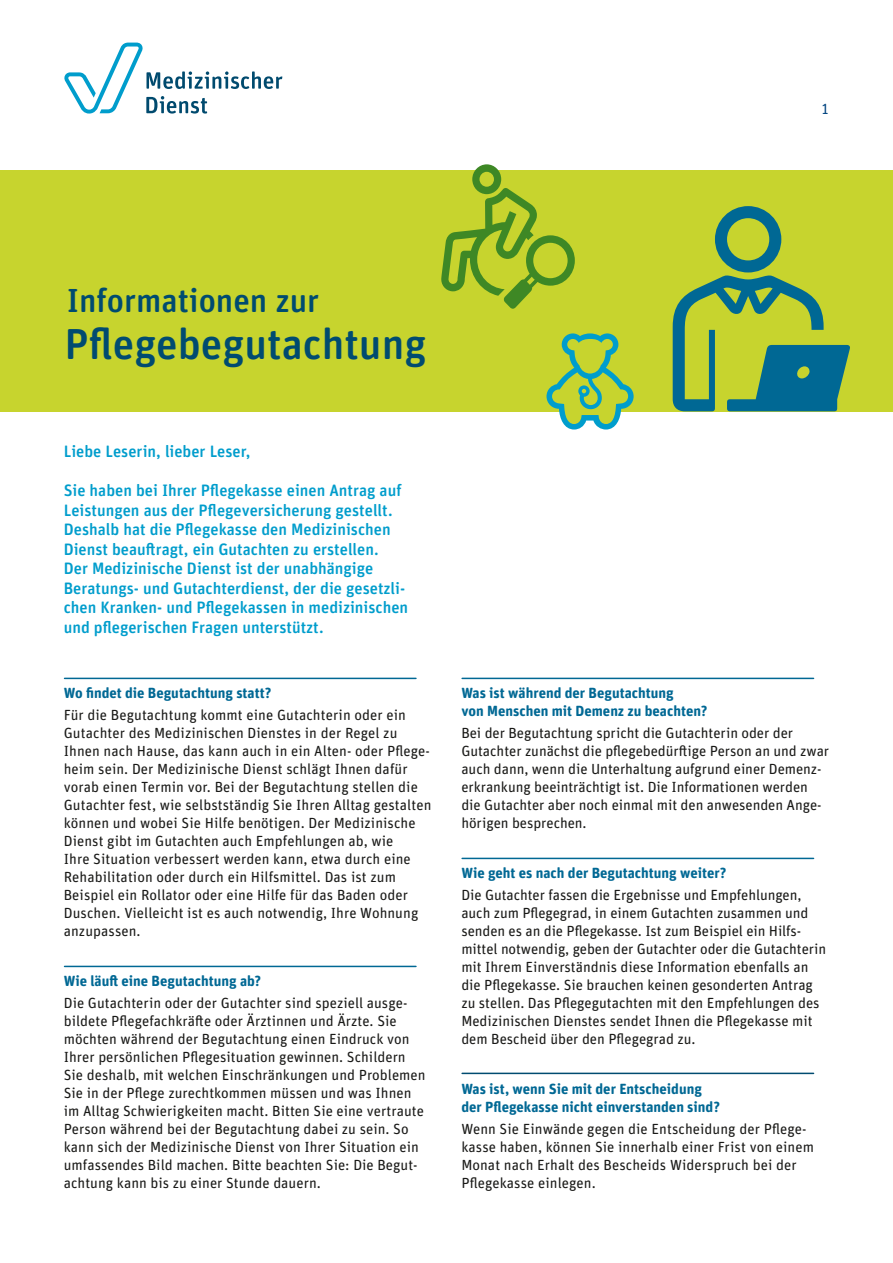
<style>
.page{position:relative;width:893px;height:1263px;background:#fff}
.page>*{position:absolute;margin:0;border:0;box-sizing:border-box;transform-origin:0 0}
.Titel_H1{font:500 43.2px "Unit Rounded Pro";color:#004b70}
.Titel_H1-2{font:500 33.3px "Unit Rounded Pro";color:#004b70}
.Einleser{font:500 16.5px/19.5px "Unit Rounded Pro";color:#009dcc}
.t1{font:14.7px/18px "Unit Rounded Pro";color:#1a1a18}
.Absatzheadline{font:700 14.7px/18px "Unit Rounded Pro";color:#006894}
.t2{font:14.7px "Unit Rounded OT";color:#064882}
</style>
<div class="page">
<div style="left:0;top:170px;width:893px;height:241px;background:#c7d42e"></div>
<hr style="left:65px;top:678px;width:351px;height:1px;background:#006894">
<hr style="left:65px;top:966px;width:351px;height:1px;background:#006894">
<hr style="left:462px;top:678px;width:352px;height:1px;background:#006894">
<hr style="left:462px;top:858px;width:352px;height:1px;background:#006894">
<hr style="left:462px;top:1073px;width:352px;height:1px;background:#004b70">
<svg style="left:64px;top:42px;width:218px;height:72px"></svg>
<svg style="left:441px;top:164px;width:134px;height:145px"></svg>
<svg style="left:673px;top:206px;width:177px;height:205px"></svg>
<svg style="left:546px;top:333px;width:88px;height:96px"></svg>
<p class="t2" style="left:821px;top:99px;width:10px">1</p>
<h1 class="Titel_H1-2" style="left:67px;top:277px;width:254px">Informationen zur</h1>
<h1 class="Titel_H1" style="left:65px;top:313px;width:363px">Pflegebegutachtung</h1>
<p class="Einleser" style="left:64px;top:441px;width:188px">Liebe Leserin, lieber Leser,</p>
<p class="Einleser" style="left:64px;top:480px;width:346px">Sie haben bei Ihrer Pflegekasse einen Antrag auf Leistungen aus der Pflegeversicherung gestellt.<br>Deshalb hat die Pflegekasse den Medizinischen Dienst beauftragt, ein Gutachten zu erstellen.<br>Der Medizinische Dienst ist der unabhängige Beratungs- und Gutachterdienst, der die gesetzli&shy;chen Kranken- und Pflegekassen in medizinischen und pflegerischen Fragen unterstützt.</p>
<p class="Absatzheadline" style="left:64px;top:683px;width:209px">Wo findet die Begutachtung statt?</p>
<p class="t1" style="left:64px;top:705px;width:369px">Für die Begutachtung kommt eine Gutachterin oder ein Gutachter des Medizinischen Dienstes in der Regel zu Ihnen nach Hause, das kann auch in ein Alten- oder Pflege&shy;heim sein. Der Medizinische Dienst schlägt Ihnen dafür vorab einen Termin vor. Bei der Begutachtung stellen die Gutachter fest, wie selbstständig Sie Ihren Alltag gestalten können und wobei Sie Hilfe benötigen. Der Medizinische Dienst gibt im Gutachten auch Empfehlungen ab, wie<br>Ihre Situation verbessert werden kann, etwa durch eine Rehabilitation oder durch ein Hilfsmittel. Das ist zum Beispiel ein Rollator oder eine Hilfe für das Baden oder Duschen. Vielleicht ist es auch notwendig, Ihre Wohnung anzupassen.</p>
<p class="Absatzheadline" style="left:64px;top:971px;width:199px">Wie läuft eine Begutachtung ab?</p>
<p class="t1" style="left:64px;top:993px;width:363px">Die Gutachterin oder der Gutachter sind speziell ausge&shy;bildete Pflegefachkräfte oder Ärztinnen und Ärzte. Sie möchten während der Begutachtung einen Eindruck von Ihrer persönlichen Pflegesituation gewinnen. Schildern Sie deshalb, mit welchen Einschränkungen und Problemen Sie in der Pflege zurechtkommen müssen und was Ihnen im Alltag Schwierigkeiten macht. Bitten Sie eine vertraute Person während bei der Begutachtung dabei zu sein. So kann sich der Medizinische Dienst von Ihrer Situation ein umfassendes Bild machen. Bitte beachten Sie: Die Begut&shy;achtung kann bis zu einer Stunde dauern.</p>
<p class="Absatzheadline" style="left:461px;top:683px;width:247px">Was ist während der Begutachtung<br>von Menschen mit Demenz zu beachten?</p>
<p class="t1" style="left:461px;top:723px;width:369px">Bei der Begutachtung spricht die Gutachterin oder der Gutachter zunächst die pflegebedürftige Person an und zwar auch dann, wenn die Unterhaltung aufgrund einer Demenz&shy;erkrankung beeinträchtigt ist. Die Informationen werden die Gutachter aber noch einmal mit den anwesenden Ange&shy;hörigen besprechen.</p>
<p class="Absatzheadline" style="left:461px;top:863px;width:267px">Wie geht es nach der Begutachtung weiter?</p>
<p class="t1" style="left:461px;top:885px;width:366px">Die Gutachter fassen die Ergebnisse und Empfehlungen, auch zum Pflegegrad, in einem Gutachten zusammen und senden es an die Pflegekasse. Ist zum Beispiel ein Hilfs&shy;mittel notwendig, geben der Gutachter oder die Gutachterin mit Ihrem Einverständnis diese Information ebenfalls an die Pflegekasse. Sie brauchen keinen gesonderten Antrag zu stellen. Das Pflegegutachten mit den Empfehlungen des Medizinischen Dienstes sendet Ihnen die Pflegekasse mit dem Bescheid über den Pflegegrad zu.</p>
<p class="Absatzheadline" style="left:461px;top:1079px;width:260px">Was ist, wenn Sie mit der Entscheidung der Pflegekasse nicht einverstanden sind?</p>
<p class="t1" style="left:461px;top:1119px;width:354px">Wenn Sie Einwände gegen die Entscheidung der Pflege&shy;kasse haben, können Sie innerhalb einer Frist von einem Monat nach Erhalt des Bescheids Widerspruch bei der Pflegekasse einlegen.</p>
</div>
